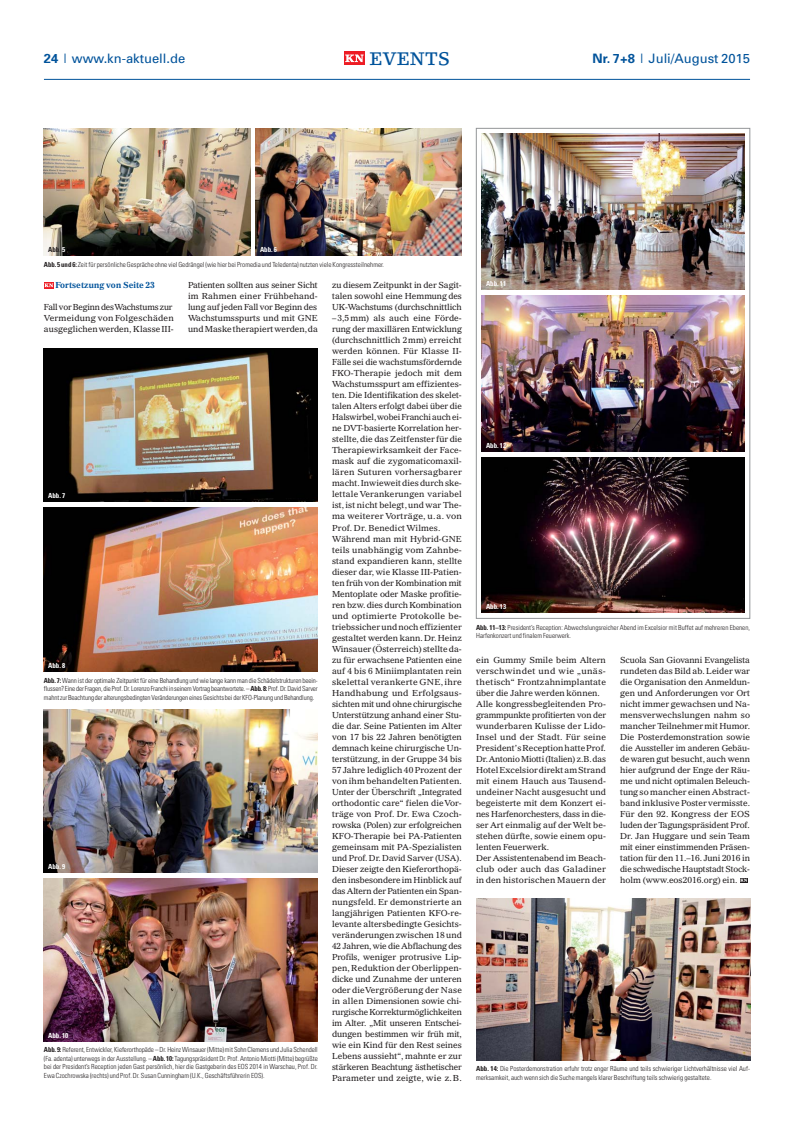
<style>
.page{position:relative;width:794px;height:1134px;background:#fff}
.page>*{position:absolute;margin:0;border:0;box-sizing:border-box;transform-origin:0 0}
.t1{font:18px "Lino Letter Medium Os F";color:#00539b}
.t2{font:13px "Univers";color:#00539b}
.t3{font:8.5px/11px "Gazette LH";color:#231f20}
.t4{font:8.5px/11px "Gazette LH";color:#231f20;scale:1.04 1}
.t5{font:700 8.5px "Gazette LH";color:#00539b}
.t6{font:300 condensed 7px/8.5px "Univers";color:#231f20;text-align:justify}
.t7{font:700 condensed 7px "Univers";color:#fff}
.t8{font:700 condensed 7px "Univers";color:#231f20}
.s1{font-weight:700}
.s2{color:#fff}
</style>
<div class="page">
<svg style="left:740px;top:878px;width:7px;height:4px"></svg>
<div style="left:344px;top:52px;width:20px;height:13px;background:#ed1c24"></div>
<svg style="left:345px;top:54px;width:18px;height:8px"></svg>
<hr style="left:44px;top:79px;width:706px;height:1px;background:#00539b">
<svg style="left:44px;top:282px;width:10px;height:6px"></svg>
<svg style="left:45px;top:283px;width:8px;height:4px"></svg>
<img style="left:44px;top:128px;width:206px;height:128px">
<img style="left:256px;top:128px;width:206px;height:128px">
<img style="left:476px;top:899px;width:274px;height:161px">
<img style="left:481px;top:133px;width:264px;height:480px">
<div style="left:476px;top:128px;width:274px;height:491px;border:1px solid #939598"></div>
<img style="left:44px;top:348px;width:274px;height:153px">
<img style="left:482px;top:134px;width:262px;height:156px">
<img style="left:482px;top:295px;width:262px;height:156px">
<img style="left:482px;top:457px;width:262px;height:156px">
<img style="left:44px;top:507px;width:274px;height:164px">
<img style="left:44px;top:709px;width:274px;height:163px">
<img style="left:44px;top:878px;width:274px;height:163px">
<h2 class="t2" style="left:44px;top:54px;width:143px"><span class="s1">24</span> | www.kn-aktuell.de</h2>
<h1 class="t1" style="left:369px;top:52px;width:82px">EVENTS</h1>
<h2 class="t2" style="left:592px;top:54px;width:159px"><span class="s1">Nr. 7+8</span> | Juli/August 2015</h2>
<p class="t8" style="left:48px;top:247px;width:19px">Abb. <span class="s2">5</span></p>
<p class="t7" style="left:260px;top:247px;width:19px">Abb. 6</p>
<p class="t6" style="left:44px;top:261px;width:342px"><span class="s1">Abb. 5 und 6:</span> Zeit für persönliche Gespräche ohne viel Gedrängel (wie hier bei Promedia und Teledenta) nutzten viele Kongressteilnehmer.</p>
<p class="t5" style="left:56px;top:282px;width:101px">Fortsetzung von Seite 23</p>
<p class="t3" style="left:188px;top:281px;width:131px;text-align:justify">Patienten sollten aus seiner Sicht im Rahmen einer Frühbehand&shy;lung auf jeden Fall vor Beginn des Wachstumsspurts und mit GNE und Maske therapiert werden, da</p>
<p class="t3" style="left:332px;top:281px;width:131px">zu diesem Zeitpunkt in der Sagit&shy;talen sowohl eine Hemmung des<br>UK-Wachstums (durchschnittlich –3,5mm) als auch eine Förde&shy;rung der maxillären Entwicklung (durchschnittlich 2mm) erreicht werden können. Für Klasse II-<br>Fälle sei die wachstumsfördern de<br>FKO-Therapie jedoch mit dem<br>Wachstumsspurt am effizientes&shy;ten. Die Identifikation des skelet&shy;talen Alters erfolgt dabei über die<br>Halswirbel, wobei Franchi auch ei - ne DVT-basierte Korrelation her&shy;stellte, die das Zeitfenster für die<br>Therapiewirksamkeit der Face - mask auf die zygomaticomaxil&shy;lären Suturen vorhersagbarer macht. Inwieweit dies durch ske&shy;lettale Verankerungen variabel ist, ist nicht belegt, und war The - ma weiterer Vorträge, u.a. von<br>Prof. Dr. Benedict Wilmes.<br>Während man mit Hybrid-GNE teils unabhängig vom Zahnbe&shy;stand expandieren kann, stellte dieser dar, wie Klasse III-Patien&shy;ten früh von der Kombination mit<br>Mentoplate oder Maske profitie&shy;ren bzw. dies durch Kombination und optimierte Protokolle be&shy;triebssicher und noch effizienter gestaltet werden kann. Dr. Heinz<br>Winsauer (Österreich) stellte da - zu für erwachsene Patienten eine auf 4 bis 6 Miniimplantaten rein skelettal verankerte GNE, ihre<br>Handhabung und Erfolgsaus&shy;sichten mit und ohne chirurgische<br>Unterstützung anhand einer Stu&shy;die dar. Seine Patienten im Alter von 17 bis 22 Jahren benötigten demnach keine chirurgische Un - terstützung, in der Gruppe 34 bis<br>57 Jahre lediglich 40 Prozent der von ihm behandelten Patienten.<br>Unter der Überschrift „Integrated orthodontic care“ fielen die Vor&shy;träge von Prof. Dr. Ewa Czoch&shy;rowska (Polen) zur erfolgreichen<br>KFO-Therapie bei PA-Patienten gemeinsam mit PA-Spezialisten und Prof. Dr. David Sarver (USA).<br>Dieser zeigte den Kieferorthopä&shy;den insbesondere im Hinblick auf das Altern der Patienten ein Span&shy;nungsfeld. Er demonstrier te an langjährigen Patienten KFO-re&shy;levante altersbedingte Gesichts&shy;veränderungen zwischen 18 und<br>42 Jahren, wie die Abflachung des<br>Profils, weniger protrusive Lip&shy;pen, Reduktion der Oberlippen - dicke und Zunahme der unteren oder dieVergrößerung der Nase in allen Dimensionen sowie chi - rurgische Korrekturmöglichkeiten im Alter. „Mit unseren Entschei&shy;dungen bestimmen wir früh mit, wie ein Kind für den Rest seines<br>Lebens aussieht“, mahnte er zur stärkeren Beachtung ästhetischer<br>Para meter und zeigte, wie z.B.</p>
<p class="t3" style="left:44px;top:303px;width:131px">Fall vor Beginn des Wachstums zur<br>Vermeidung von Folgeschäden ausgeglichen werden, Klasse III-</p>
<p class="t7" style="left:48px;top:493px;width:19px">Abb. 7</p>
<p class="t7" style="left:48px;top:663px;width:19px">Abb. 8</p>
<p class="t6" style="left:44px;top:676px;width:275px"><span class="s1">Abb. 7:</span> Wann ist der optimale Zeitpunkt für eine Behandlung und wie lange kann man die Schädelstrukturen beein&shy;flussen? Eine der Fragen, die Prof. Dr. Lorenzo Franchi in seinem Vortrag beantwortete. –<span class="s1">Abb. 8:</span> Prof. Dr. David Sarver mahnt zur Beachtung der alterungsbedingten Veränderungen eines Gesichts bei der KFO-Planung und Behandlung.</p>
<p class="t7" style="left:48px;top:864px;width:19px">Abb. 9</p>
<p class="t7" style="left:48px;top:1033px;width:22px">Abb. 10</p>
<p class="t6" style="left:44px;top:1046px;width:275px"><span class="s1">Abb. 9:</span> Referent, Entwickler, Kieferorthopäde – Dr. Heinz Winsauer (Mitte) mit Sohn Clemens und Julia Schendell (Fa. adenta) unterwegs in der Ausstellung. – <span class="s1">Abb. 10:</span> Tagungspräsident Dr. Prof. Antonio Miotti (Mitte) begrüßte bei der President’s Reception jeden Gast persönlich, hier die Gastgeberin des EOS 2014 in Warschau, Prof. Dr.<br>Ewa Czochrowska (rechts) und Prof. Dr. Susan Cunningham (U.K., Geschäftsführerin EOS).</p>
<p class="t7" style="left:486px;top:281px;width:22px">Abb. 11</p>
<p class="t7" style="left:486px;top:443px;width:22px">Abb. 12</p>
<p class="t7" style="left:486px;top:604px;width:22px">Abb. 13</p>
<p class="t6" style="left:476px;top:623px;width:275px"><span class="s1">Abb. 11–13:</span> President’s Reception: Abwechslungsreicher Abend im Excelsior mit Buffet auf mehreren Ebenen,<br>Harfenkonzert und finalem Feuerwerk.</p>
<p class="t4" style="left:476px;top:655px;width:126px">ein Gummy Smile beim Altern verschwindet und wie „unäs&shy;thetisch“ Frontzahnimplantate über die Jahre werden können.<br>Alle kongressbegleitenden Pro&shy;grammpunkte profitierten von der wunderbaren Kulisse der Lido-<br>Insel und der Stadt. Für seine<br>President’s Reception hatte Prof.<br>Dr. Antonio Miotti (Italien) z.B. das<br>Hotel Excelsior direkt am Strand mit einem Hauch aus Tausend&shy;undeiner Nacht ausgesucht und begeisterte mit dem Konzert ei&shy;nes Harfenorchesters, dass in die&shy;ser Art einmalig auf der Welt be&shy;stehen dürfte, sowie einem opu&shy;lenten Feuerwerk.<br>Der Assistentenabend im Beach&shy;club oder auch das Galadiner in den historischen Mauern der</p>
<p class="t3" style="left:620px;top:655px;width:131px;text-align:justify">Scuola San Giovanni Evangelista rundeten das Bild ab. Leider war die Organisation den Anmeldun&shy;gen und Anforderungen vor Ort nicht immer gewachsen und Na&shy;mensverwechslungen nahm so mancher Teilnehmer mit Humor.<br>Die Posterdemonstration sowie die Aussteller im anderen Gebäu - de waren gut besucht, auch wenn hier aufgrund der Enge der Räu - me und nicht optimalen Beleuch&shy;tung so mancher einen Abstract&shy;band inklusive Poster vermisste.<br>Für den 92. Kongress der EOS luden der Tagungspräsident Prof.<br>Dr. Jan Huggare und sein Team mit einer einstimmenden Präsen&shy;tation für den 11.–16. Juni 2016 in die schwedische Hauptstadt Stock - holm (www.eos2016.org) ein.</p>
<p class="t6" style="left:476px;top:1065px;width:275px"><span class="s1">Abb. 14:</span> Die Posterdemonstration erfuhr trotz enger Räume und teils schwieriger Lichtverhältnisse viel Auf&shy;merksamkeit, auch wenn sich die Suche mangels klarer Beschriftung teils schwierig gestaltete.</p>
</div>
